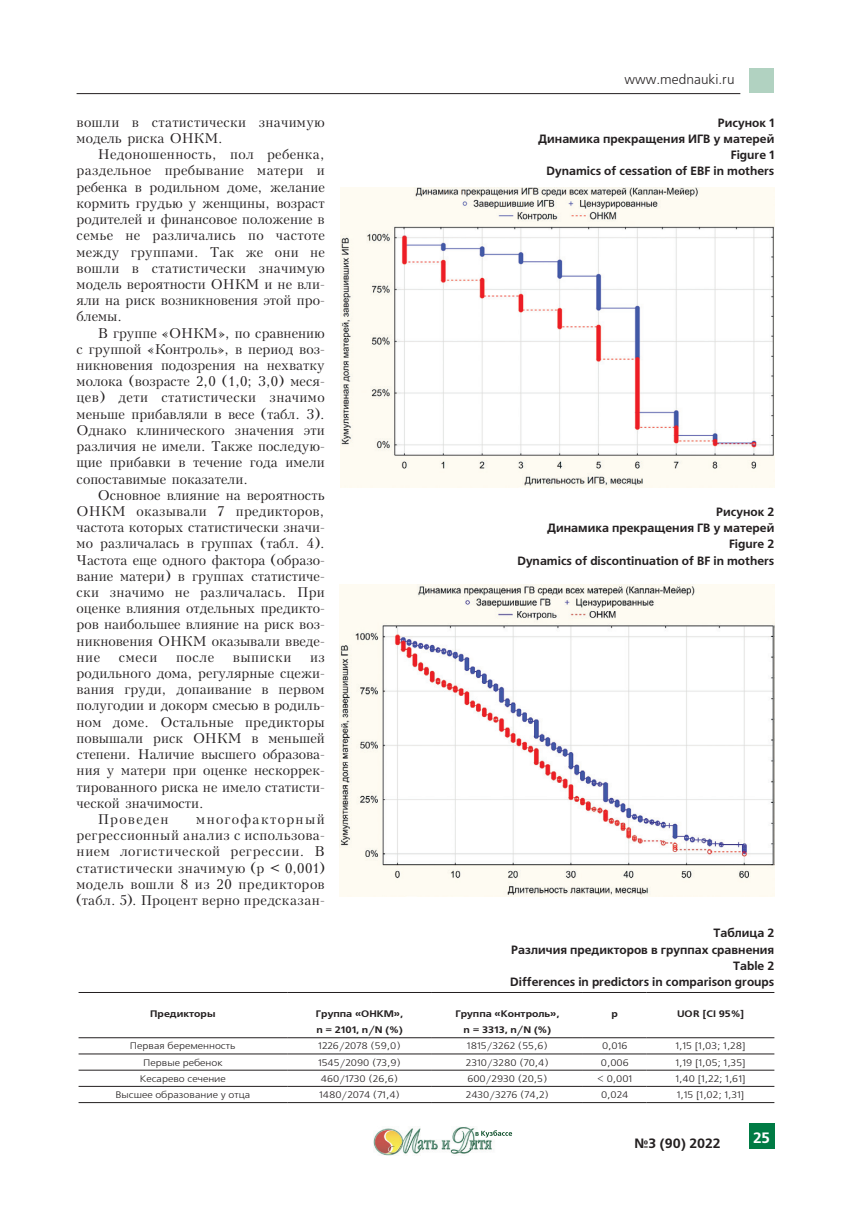
<style>
.page{position:relative;width:851px;height:1217px;background:#fff}
.page>*{position:absolute;margin:0;border:0;box-sizing:border-box;transform-origin:0 0}
.t1{font:700 15px "Free Set C";color:#fff}
.t2{font:13.5px/16.2px "Kudrashov C";color:#231f20;text-align:justify}
.t3{font:13.5px/16.2px "Kudrashov C";letter-spacing:.02em;color:#231f20}
.t4{font:13.5px "Free Set C";color:#231f20}
.t5{font:700 13.5px "Free Set C";color:#231f20}
.t6{font:13.5px "Kudrashov C";letter-spacing:.085em;color:#231f20}
.t7{font:13.5px "Kudrashov C";letter-spacing:.04em;color:#231f20}
.t8{font:700 12px/16.2px "Free Set C";color:#231f20;text-align:right}
.t9{font:9.45px "Free Set C";color:#231f20;scale:1.11 1}
.t10{font:700 9.45px/16.2px "Free Set C";color:#231f20;scale:1.11 1}
</style>
<div class="page">
<div style="left:748px;top:1123px;width:26px;height:25px;background:#007b44"></div>
<div style="left:749px;top:69px;width:24px;height:24px;background:#b1d2c1"></div>
<hr style="left:77px;top:93px;width:663px;height:1px;background:#231f20">
<img style="left:374px;top:1127px;width:118px;height:28px">
<img style="left:475px;top:1129px;width:37px;height:8px">
<img style="left:340px;top:187px;width:434px;height:300px">
<img style="left:339px;top:584px;width:435px;height:312px">
<hr style="left:79px;top:991px;width:208px;height:1px;background:#231f20">
<hr style="left:287px;top:991px;width:145px;height:1px;background:#231f20">
<hr style="left:432px;top:991px;width:151px;height:1px;background:#231f20">
<hr style="left:583px;top:991px;width:63px;height:1px;background:#231f20">
<hr style="left:646px;top:991px;width:128px;height:1px;background:#231f20">
<hr style="left:79px;top:1037px;width:208px;height:1px;background:#231f20">
<hr style="left:287px;top:1037px;width:145px;height:1px;background:#231f20">
<hr style="left:432px;top:1037px;width:151px;height:1px;background:#231f20">
<hr style="left:583px;top:1037px;width:63px;height:1px;background:#231f20">
<hr style="left:646px;top:1037px;width:128px;height:1px;background:#231f20">
<hr style="left:79px;top:1053px;width:208px;height:1px;background:#231f20">
<hr style="left:287px;top:1053px;width:145px;height:1px;background:#231f20">
<hr style="left:432px;top:1053px;width:151px;height:1px;background:#231f20">
<hr style="left:583px;top:1053px;width:63px;height:1px;background:#231f20">
<hr style="left:646px;top:1053px;width:128px;height:1px;background:#231f20">
<hr style="left:79px;top:1069px;width:208px;height:1px;background:#231f20">
<hr style="left:287px;top:1069px;width:145px;height:1px;background:#231f20">
<hr style="left:432px;top:1069px;width:151px;height:1px;background:#231f20">
<hr style="left:583px;top:1069px;width:63px;height:1px;background:#231f20">
<hr style="left:646px;top:1069px;width:128px;height:1px;background:#231f20">
<hr style="left:79px;top:1085px;width:208px;height:1px;background:#231f20">
<hr style="left:287px;top:1085px;width:145px;height:1px;background:#231f20">
<hr style="left:432px;top:1085px;width:151px;height:1px;background:#231f20">
<hr style="left:583px;top:1085px;width:63px;height:1px;background:#231f20">
<hr style="left:646px;top:1085px;width:128px;height:1px;background:#231f20">
<hr style="left:79px;top:1101px;width:208px;height:1px;background:#231f20">
<hr style="left:287px;top:1101px;width:145px;height:1px;background:#231f20">
<hr style="left:432px;top:1101px;width:151px;height:1px;background:#231f20">
<hr style="left:583px;top:1101px;width:63px;height:1px;background:#231f20">
<hr style="left:646px;top:1101px;width:128px;height:1px;background:#231f20">
<p class="t3" style="left:77px;top:114px;width:250px">вошли в статистически значимую модель риска ОНКМ.</p>
<p class="t2" style="left:77px;top:147px;width:250px;text-indent:21px">Недоношенность, пол ребенка, раздельное пребывание матери и ребенка в родильном доме, желание кормить грудью у женщины, возраст родителей и финансовое положение в семье не различались по частоте между группами. Так же они не вошли в статистически значимую модель вероятности ОНКМ и не вли&shy;яли на риск возникновения этой про&shy;блемы.</p>
<p class="t2" style="left:77px;top:325px;width:250px;text-indent:21px">В группе «ОНКМ», по сравнению с группой «Контроль», в период воз&shy;никновения подозрения на нехватку молока (возрасте 2,0 (1,0; 3,0) меся&shy;цев) дети статистически значимо меньше прибавляли в весе (табл. 3).<br>Однако клинического значения эти различия не имели. Также последую&shy;щие прибавки в течение года имели сопоставимые показатели.</p>
<p class="t2" style="left:77px;top:487px;width:250px;text-indent:21px">Основное влияние на вероятность ОНКМ оказывали 7 предикторов, частота которых статистически значи&shy;мо различалась в группах (табл. 4).<br>Частота еще одного фактора (образо&shy;вание матери) в группах статистиче&shy;ски значимо не различалась. При оценке влияния отдельных предикто&shy;ров наибольшее влияние на риск воз&shy;никновения ОНКМ оказывали введе&shy;ние</p>
<p class="t2" style="left:119px;top:649px;width:40px">смеси</p>
<p class="t2" style="left:176px;top:649px;width:40px">после</p>
<p class="t7" style="left:233px;top:649px;width:60px">выписки</p>
<p class="t2" style="left:310px;top:649px;width:16px">из</p>
<p class="t2" style="left:77px;top:665px;width:250px">родильного дома, регулярные сцежи-</p>
<p class="t2" style="left:77px;top:681px;width:249px">вания груди, допаивание в первом</p>
<p class="t2" style="left:77px;top:697px;width:250px">полугодии и докорм смесью в родиль-</p>
<p class="t3" style="left:77px;top:714px;width:250px">ном доме. Остальные предикторы</p>
<p class="t2" style="left:77px;top:730px;width:250px">повышали риск ОНКМ в меньшей</p>
<p class="t2" style="left:77px;top:746px;width:250px">степени. Наличие высшего образова-</p>
<p class="t2" style="left:77px;top:762px;width:250px">ния у матери при оценке нескоррек-</p>
<p class="t2" style="left:77px;top:778px;width:250px">тированного риска не имело статисти-</p>
<p class="t2" style="left:77px;top:795px;width:129px">ческой значимости.</p>
<p class="t6" style="left:98px;top:811px;width:72px">Проведен</p>
<p class="t2" style="left:77px;top:811px;width:250px;text-indent:119px">многофакторный регрессионный анализ с использова&shy;нием логистической регрессии. В статистически значимую (p &lt; 0,001) модель вошли 8 из 20 предикторов (табл. 5). Процент верно предсказан-</p>
<p class="t4" style="left:624px;top:72px;width:112px">www.mednauki.ru</p>
<p class="t8" style="left:538px;top:115px;width:237px">Рисунок 1<br>Динамика прекращения ИГВ у матерей<br>Figure 1<br>Dynamics of cessation of EBF in mothers</p>
<p class="t8" style="left:517px;top:504px;width:258px">Рисунок 2<br>Динамика прекращения ГВ у матерей<br>Figure 2<br>Dynamics of discontinuation of BF in mothers</p>
<p class="t8" style="left:510px;top:925px;width:265px">Таблица 2<br>Различия предикторов в группах сравнения<br>Table 2<br>Differences in predictors in comparison groups</p>
<p class="t10" style="left:150px;top:1005px;width:60px">Предикторы</p>
<p class="t10" style="left:316px;top:1005px;width:80px">Группа «ОНКМ», n = 2101, n/N (%)</p>
<p class="t10" style="left:455px;top:1005px;width:95px;text-align:center">Группа «Контроль», n = 3313, n/N (%)</p>
<p class="t10" style="left:611px;top:1005px;width:7px">p</p>
<p class="t10" style="left:677px;top:1005px;width:62px">UOR [CI 95%]</p>
<p class="t9" style="left:130px;top:1040px;width:97px">Первая беременность</p>
<p class="t9" style="left:318px;top:1040px;width:76px">1226/2078 (59,0)</p>
<p class="t9" style="left:467px;top:1040px;width:74px">1815/3262 (55,6)</p>
<p class="t9" style="left:602px;top:1040px;width:24px">0,016</p>
<p class="t9" style="left:675px;top:1040px;width:65px">1,15 [1,03; 1,28]</p>
<p class="t9" style="left:143px;top:1057px;width:73px">Первые ребенок</p>
<p class="t9" style="left:318px;top:1057px;width:76px">1545/2090 (73,9)</p>
<p class="t9" style="left:466px;top:1057px;width:76px">2310/3280 (70,4)</p>
<p class="t9" style="left:600px;top:1057px;width:27px">0,006</p>
<p class="t9" style="left:675px;top:1057px;width:65px">1,19 [1,05; 1,35]</p>
<p class="t9" style="left:140px;top:1073px;width:79px">Кесарево сечение</p>
<p class="t9" style="left:321px;top:1073px;width:71px">460/1730 (26,6)</p>
<p class="t9" style="left:467px;top:1073px;width:74px">600/2930 (20,5)</p>
<p class="t9" style="left:597px;top:1073px;width:33px">&lt; 0,001</p>
<p class="t9" style="left:675px;top:1073px;width:65px">1,40 [1,22; 1,61]</p>
<p class="t9" style="left:115px;top:1089px;width:123px">Высшее образование у отца</p>
<p class="t9" style="left:319px;top:1089px;width:74px">1480/2074 (71,4)</p>
<p class="t9" style="left:466px;top:1089px;width:76px">2430/3276 (74,2)</p>
<p class="t9" style="left:601px;top:1089px;width:26px">0,024</p>
<p class="t9" style="left:676px;top:1089px;width:62px">1,15 [1,02; 1,31]</p>
<p class="t5" style="left:634px;top:1135px;width:88px">№3 (90) 2022</p>
<p class="t1" style="left:753px;top:1128px;width:18px">25</p>
</div>
